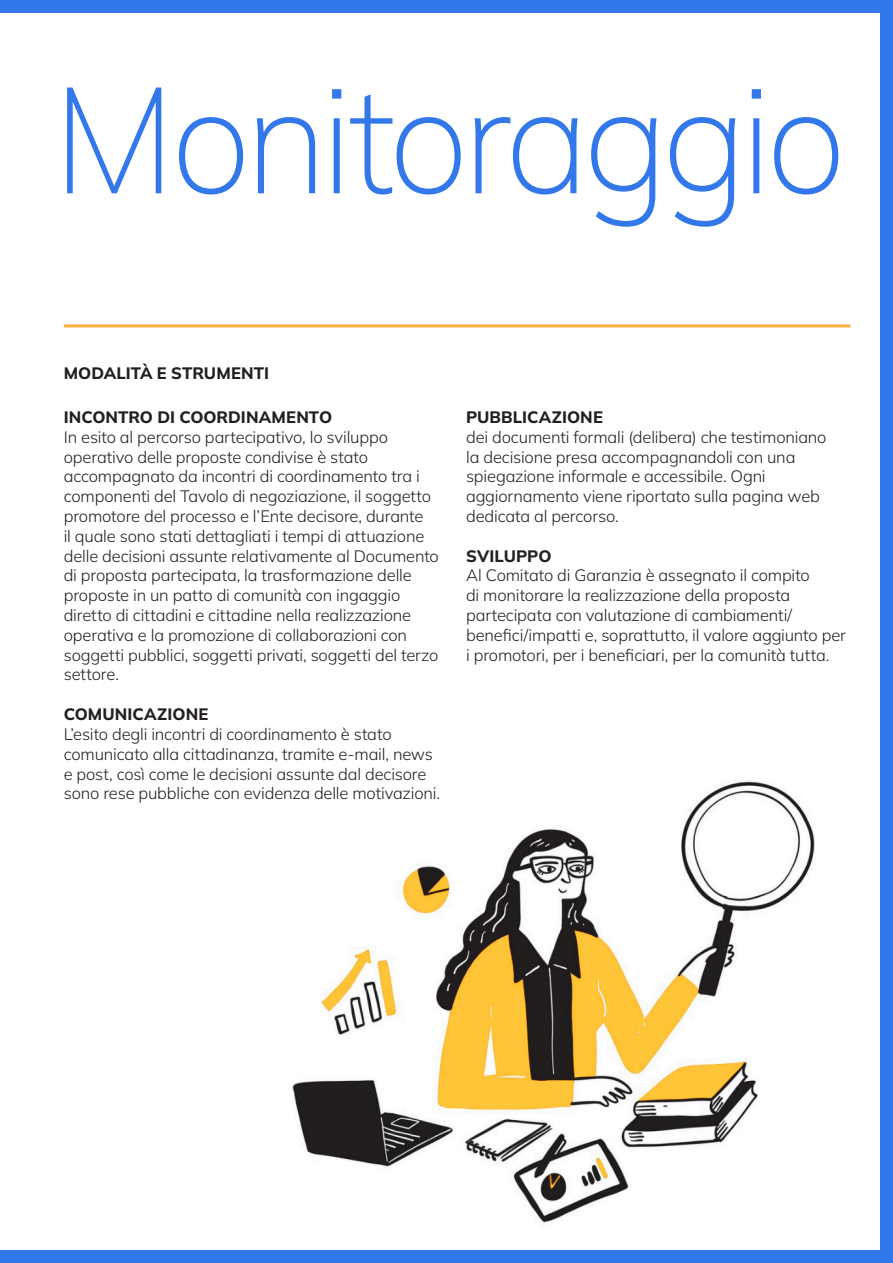
<style>
.page{position:relative;width:893px;height:1263px;background:#fff}
.page>*{position:absolute;margin:0;border:0;box-sizing:border-box;transform-origin:0 0}
.t1{font:200 150px "Mulish";letter-spacing:-.04em;color:#3378eb;scale:.96 1}
.t2{font:300 16.5px/19.8px "Mulish";letter-spacing:-.01em;color:#231f20}
.t3{font:800 16.5px "Mulish";letter-spacing:.005em;color:#231f20}
</style>
<div class="page">
<div style="left:0;top:0;width:893px;height:13px;background:#3378eb"></div>
<div style="left:0;top:1250px;width:893px;height:13px;background:#3378eb"></div>
<div style="left:880px;top:11px;width:13px;height:1252px;background:#3378eb"></div>
<img style="left:292px;top:781px;width:523px;height:442px">
<hr style="left:64px;top:324px;width:786px;height:3px;background:#fbb03f">
<p class="t1" style="left:53px;top:38px;width:827px">Monitoraggio</p>
<p class="t3" style="left:64px;top:362px;width:207px">MODALITÀ E STRUMENTI</p>
<p class="t3" style="left:64px;top:406px;width:270px">INCONTRO DI COORDINAMENTO</p>
<p class="t2" style="left:64px;top:427px;width:377px">In esito al percorso partecipativo, lo sviluppo operativo delle proposte condivise è stato accompagnato da incontri di coordinamento tra i componenti del Tavolo di negoziazione, il soggetto promotore del processo e l’Ente decisore, durante<br>il quale sono stati dettagliati i tempi di attuazione delle decisioni assunte relativamente al Documento di proposta partecipata, la trasformazione delle proposte in un patto di comunità con ingaggio diretto di cittadini e cittadine nella realizzazione operativa e la promozione di collaborazioni con soggetti pubblici, soggetti privati, soggetti del terzo settore.</p>
<p class="t3" style="left:64px;top:703px;width:146px">COMUNICAZIONE</p>
<p class="t2" style="left:64px;top:724px;width:378px">L’esito degli incontri di coordinamento è stato comunicato alla cittadinanza, tramite e-mail, news e post, così come le decisioni assunte dal decisore sono rese pubbliche con evidenza delle motivazioni.</p>
<p class="t3" style="left:466px;top:406px;width:138px">PUBBLICAZIONE</p>
<p class="t2" style="left:466px;top:427px;width:362px">dei documenti formali (delibera) che testimoniano la decisione presa accompagnandoli con una spiegazione informale e accessibile. Ogni aggiornamento viene riportato sulla pagina web dedicata al percorso.</p>
<p class="t3" style="left:466px;top:545px;width:87px">SVILUPPO</p>
<p class="t2" style="left:466px;top:565px;width:381px">Al Comitato di Garanzia è assegnato il compito<br>di monitorare la realizzazione della proposta partecipata con valutazione di cambiamenti/ benefici/impatti e, soprattutto, il valore aggiunto per i promotori, per i beneficiari, per la comunità tutta.</p>
</div>
